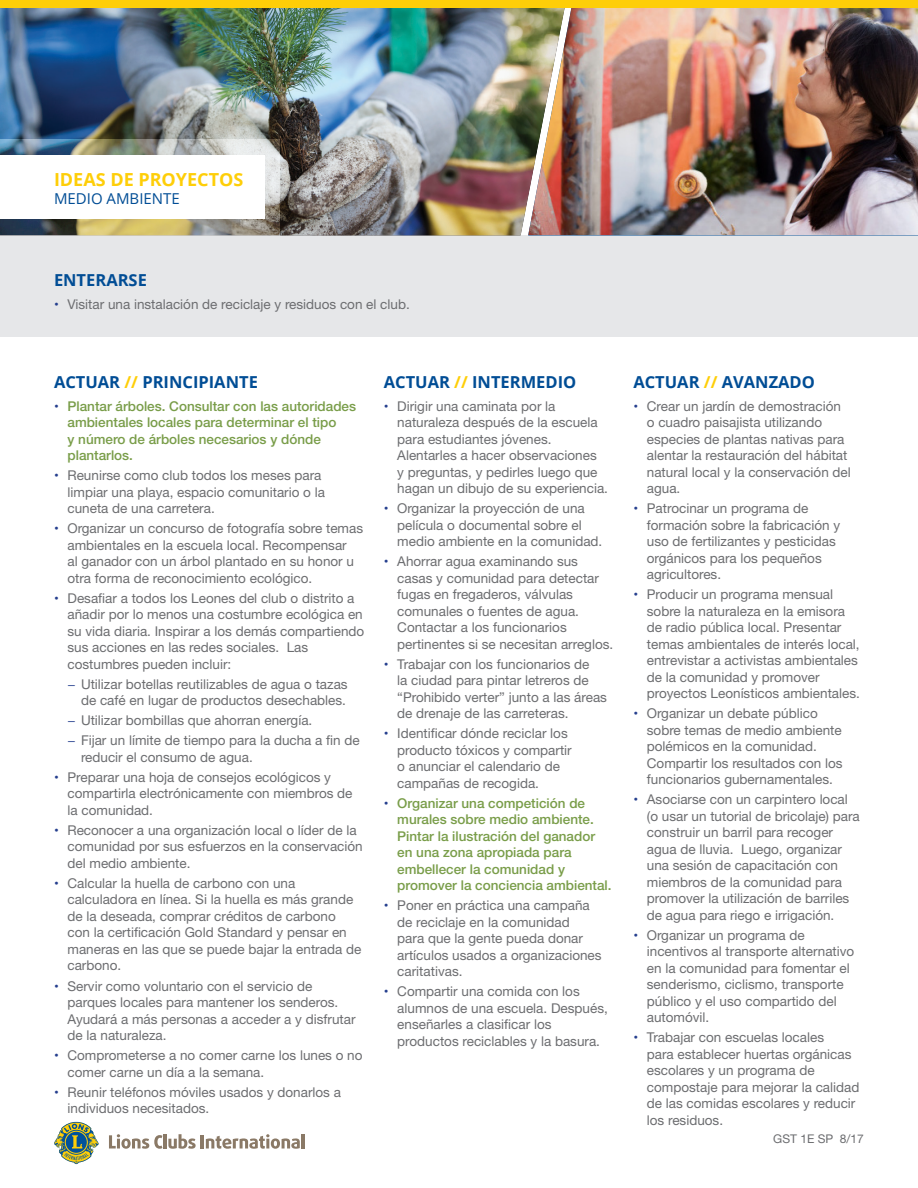
<style>
.page{position:relative;width:918px;height:1188px;background:#fff}
.page>*{position:absolute;margin:0;border:0;box-sizing:border-box;transform-origin:0 0}
.t1{font:700 18px "Open Sans";color:#fece08}
.SUBHEAD{font:700 16.5px "Open Sans";color:#014d95}
.TITLE_TWO{font:15px "Open Sans";color:#014d95}
.t2{font:13.5px/16.5px "Helvetica Neue";color:#6c6d70}
.t3{font:500 13.5px/16.5px "Helvetica Neue";color:#799d49}
.CONTENT_BODY{font:12px "Helvetica Neue";color:#6c6d70}
.s1{color:#253f8e}
.s2{color:#fece08}
.s3{font-weight:400;color:#253f8e}
</style>
<div class="page">
<svg style="left:54px;top:1122px;width:45px;height:42px"></svg>
<svg style="left:109px;top:1134px;width:53px;height:15px"></svg>
<hr style="left:164px;top:1134px;width:3px;height:15px;background:#8a7966">
<svg style="left:168px;top:1134px;width:28px;height:15px"></svg>
<hr style="left:201px;top:1135px;width:3px;height:14px;background:#8a7966">
<svg style="left:206px;top:1134px;width:94px;height:15px"></svg>
<hr style="left:302px;top:1134px;width:3px;height:15px;background:#8a7966">
<div style="left:0;top:236px;width:918px;height:101px;background:#e6e7e9"></div>
<div style="left:0;top:5px;width:565px;height:232px;background:#231f20;opacity:.19"></div>
<img style="left:528px;top:7px;width:390px;height:228px">
<div style="left:0;top:0;width:918px;height:7px;background:#fece08"></div>
<img style="left:0;top:139px;width:280px;height:97px">
<div style="left:0;top:155px;width:265px;height:64px;background:#fff"></div>
<p class="t1" style="left:54px;top:167px;width:191px">IDEAS DE PROYECTOS</p>
<p class="TITLE_TWO" style="left:54px;top:189px;width:127px">MEDIO AMBIENTE</p>
<p class="SUBHEAD" style="left:54px;top:268px;width:94px">ENTERARSE</p>
<p class="t2" style="left:54px;top:296px;width:357px"><span class="s1">•</span> Visitar una instalación de reciclaje y residuos con el club.</p>
<p class="SUBHEAD" style="left:54px;top:370px;width:205px">ACTUAR <span class="s2">//</span> PRINCIPIANTE</p>
<p class="t3" style="left:68px;top:398px;width:290px;text-indent:-14px"><span class="s3">•</span> Plantar árboles. Consultar con las autoridades ambientales locales para determinar el tipo<br>y número de árboles necesarios y dónde plantarlos.</p>
<p class="t2" style="left:68px;top:467px;width:259px;text-indent:-14px"><span class="s1">•</span> Reunirse como club todos los meses para limpiar una playa, espacio comunitario o la cuneta de una carretera.</p>
<p class="t2" style="left:68px;top:520px;width:297px;text-indent:-14px"><span class="s1">•</span> Organizar un concurso de fotografía sobre temas ambientales en la escuela local. Recompensar<br>al ganador con un árbol plantado en su honor u otra forma de reconocimiento ecológico.</p>
<p class="t2" style="left:68px;top:590px;width:298px;text-indent:-14px"><span class="s1">•</span> Desafiar a todos los Leones del club o distrito a añadir por lo menos una costumbre ecológica en su vida diaria. Inspirar a los demás compartiendo sus acciones en las redes sociales. Las costumbres pueden incluir:</p>
<p class="t2" style="left:68px;top:676px;width:282px;text-align:right"><span class="s1">−</span> Utilizar botellas reutilizables de agua o tazas de café en lugar de productos desechables.</p>
<p class="t2" style="left:68px;top:712px;width:246px"><span class="s1">−</span> Utilizar bombillas que ahorran energía.</p>
<p class="t2" style="left:81px;top:732px;width:280px;text-indent:-14px"><span class="s1">−</span> Fijar un límite de tiempo para la ducha a fin de reducir el consumo de agua.</p>
<p class="t2" style="left:68px;top:769px;width:287px;text-indent:-14px"><span class="s1">•</span> Preparar una hoja de consejos ecológicos y compartirla electrónicamente con miembros de la comunidad.</p>
<p class="t2" style="left:68px;top:822px;width:297px;text-indent:-14px"><span class="s1">•</span> Reconocer a una organización local o líder de la comunidad por sus esfuerzos en la conservación del medio ambiente.</p>
<p class="t2" style="left:68px;top:875px;width:295px;text-indent:-14px"><span class="s1">•</span> Calcular la huella de carbono con una calculadora en línea. Si la huella es más grande de la deseada, comprar créditos de carbono con la certificación Gold Standard y pensar en maneras en las que se puede bajar la entrada de carbono.</p>
<p class="t2" style="left:68px;top:977px;width:290px;text-indent:-14px"><span class="s1">•</span> Servir como voluntario con el servicio de parques locales para mantener los senderos.<br>Ayudará a más personas a acceder a y disfrutar de la naturaleza.</p>
<p class="t2" style="left:68px;top:1047px;width:297px;text-indent:-14px"><span class="s1">•</span> Comprometerse a no comer carne los lunes o no comer carne un día a la semana.</p>
<p class="t2" style="left:68px;top:1083px;width:275px;text-indent:-14px"><span class="s1">•</span> Reunir teléfonos móviles usados y donarlos a individuos necesitados.</p>
<p class="SUBHEAD" style="left:384px;top:370px;width:194px">ACTUAR <span class="s2">//</span> INTERMEDIO</p>
<p class="t2" style="left:397px;top:398px;width:212px;text-indent:-14px"><span class="s1">•</span> Dirigir una caminata por la naturaleza después de la escuela para estudiantes jóvenes.<br>Alentarles a hacer observaciones<br>y preguntas, y pedirles luego que hagan un dibujo de su experiencia.</p>
<p class="t2" style="left:397px;top:500px;width:207px;text-indent:-14px"><span class="s1">•</span> Organizar la proyección de una película o documental sobre el medio ambiente en la comunidad.</p>
<p class="t2" style="left:397px;top:553px;width:217px;text-indent:-14px"><span class="s1">•</span> Ahorrar agua examinando sus casas y comunidad para detectar fugas en fregaderos, válvulas comunales o fuentes de agua.<br>Contactar a los funcionarios pertinentes si se necesitan arreglos.</p>
<p class="t2" style="left:397px;top:656px;width:211px;text-indent:-14px"><span class="s1">•</span> Trabajar con los funcionarios de<br>la ciudad para pintar letreros de “Prohibido verter” junto a las áreas de drenaje de las carreteras.</p>
<p class="t2" style="left:397px;top:725px;width:176px;text-indent:-14px"><span class="s1">•</span> Identificar dónde reciclar los producto tóxicos y compartir o anunciar el calendario de campañas de recogida.</p>
<p class="t3" style="left:397px;top:795px;width:216px;text-indent:-14px"><span class="s3">•</span> Organizar una competición de murales sobre medio ambiente.<br>Pintar la ilustración del ganador en una zona apropiada para embellecer la comunidad y promover la conciencia ambiental.</p>
<p class="t2" style="left:397px;top:897px;width:206px;text-indent:-14px"><span class="s1">•</span> Poner en práctica una campaña de reciclaje en la comunidad<br>para que la gente pueda donar artículos usados a organizaciones caritativas.</p>
<p class="t2" style="left:397px;top:983px;width:212px;text-indent:-14px"><span class="s1">•</span> Compartir una comida con los alumnos de una escuela. Después, enseñarles a clasificar los productos reciclables y la basura.</p>
<p class="SUBHEAD" style="left:633px;top:370px;width:183px">ACTUAR <span class="s2">//</span> AVANZADO</p>
<p class="t2" style="left:647px;top:398px;width:206px;text-indent:-14px"><span class="s1">•</span> Crear un jardín de demostración o cuadro paisajista utilizando especies de plantas nativas para alentar la restauración del hábitat natural local y la conservación del agua.</p>
<p class="t2" style="left:647px;top:500px;width:195px;text-indent:-14px"><span class="s1">•</span> Patrocinar un programa de formación sobre la fabricación y uso de fertilizantes y pesticidas orgánicos para los pequeños agricultores.</p>
<p class="t2" style="left:647px;top:586px;width:215px;text-indent:-14px"><span class="s1">•</span> Producir un programa mensual sobre la naturaleza en la emisora de radio pública local. Presentar temas ambientales de interés local, entrevistar a activistas ambientales de la comunidad y promover proyectos Leonísticos ambientales.</p>
<p class="t2" style="left:647px;top:705px;width:197px;text-indent:-14px"><span class="s1">•</span> Organizar un debate público sobre temas de medio ambiente polémicos en la comunidad.<br>Compartir los resultados con los funcionarios gubernamentales.</p>
<p class="t2" style="left:647px;top:791px;width:215px;text-indent:-14px"><span class="s1">•</span> Asociarse con un carpintero local (o usar un tutorial de bricolaje) para construir un barril para recoger agua de lluvia. Luego, organizar una sesión de capacitación con miembros de la comunidad para promover la utilización de barriles de agua para riego e irrigación.</p>
<p class="t2" style="left:647px;top:927px;width:209px;text-indent:-14px"><span class="s1">•</span> Organizar un programa de incentivos al transporte alternativo en la comunidad para fomentar el senderismo, ciclismo, transporte público y el uso compartido del automóvil.</p>
<p class="t2" style="left:647px;top:1029px;width:214px;text-indent:-14px"><span class="s1">•</span> Trabajar con escuelas locales<br>para establecer huertas orgánicas escolares y un programa de compostaje para mejorar la calidad de las comidas escolares y reducir los residuos.</p>
<p class="CONTENT_BODY" style="left:773px;top:1132px;width:92px">GST 1E SP 8/17</p>
</div>
